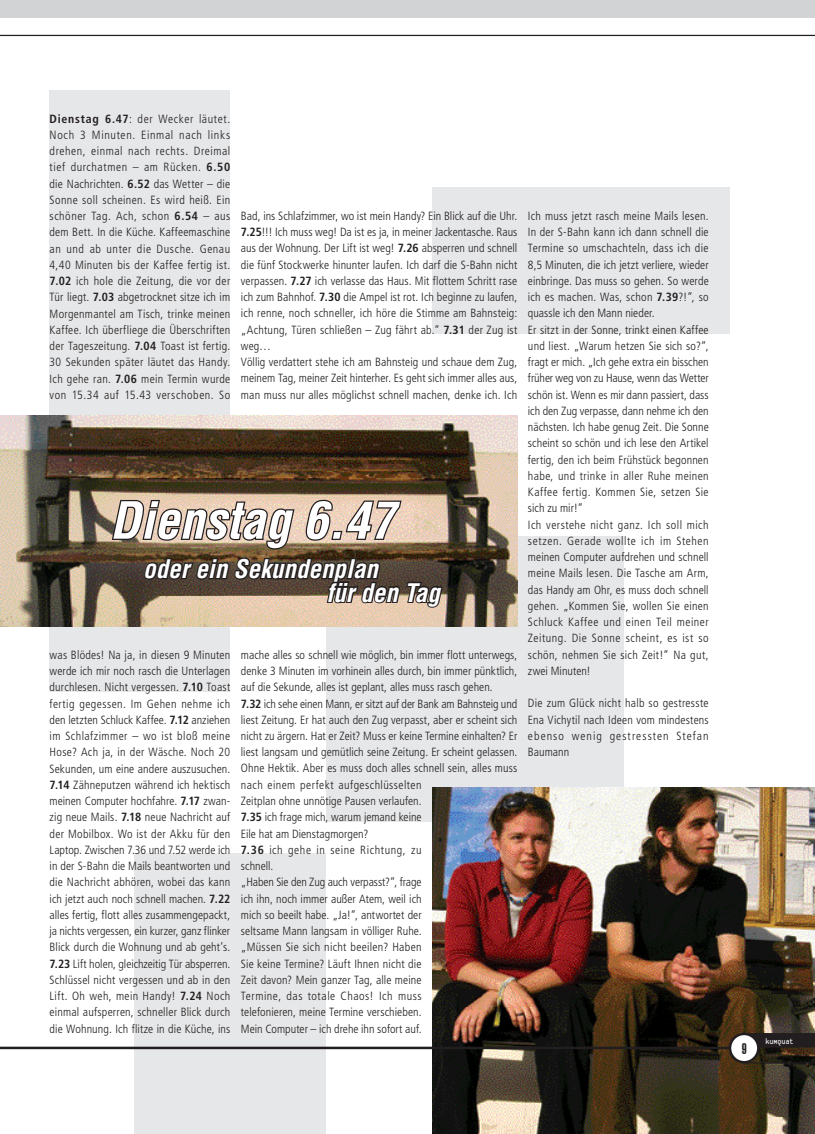
<style>
.page{position:relative;width:815px;height:1134px;background:#fff}
.page>*{position:absolute;margin:0;border:0;box-sizing:border-box;transform-origin:0 0}
.t1{font:italic 700 condensed 50px "Helvetica";color:#fff}
.t2{font:italic 700 condensed 25px "Helvetica";color:#fff}
.t3{font:900 extra-condensed 15px "Helvetica";color:#221e1f}
.t4{font:300 condensed 11.88px/16.2px "Frutiger";letter-spacing:.01em;color:#221e1f}
.t5{font:8.75px "Platelet";color:#fff}
.t6{font:8.75px "Platelet";color:#221e1f}
.s1{font-weight:700}
</style>
<div class="page">
<div style="left:326px;top:536px;width:298px;height:285px;background:#e6e7e8"></div>
<div style="left:50px;top:90px;width:180px;height:601px;background:#e6e7e8"></div>
<img style="left:1px;top:415px;width:516px;height:211px">
<img style="left:432px;top:788px;width:383px;height:346px">
<div style="left:432px;top:188px;width:298px;height:146px;background:#e6e7e8"></div>
<div style="left:135px;top:854px;width:191px;height:280px;background:#e6e7e8"></div>
<svg style="left:748px;top:1033px;width:67px;height:14px"></svg>
<hr style="left:744px;top:1062px;width:71px;height:1px;background:#221e1f">
<hr style="left:0;top:35px;width:815px;height:1px;background:#221e1f">
<hr style="left:0;top:1047px;width:732px;height:2px;background:#221e1f">
<div style="left:0;top:0;width:815px;height:18px;background:#d1d3d4"></div>
<div style="left:730px;top:1034px;width:28px;height:28px;background:#fff;border-radius:50%"></div>
<div style="left:729px;top:1033px;width:31px;height:30px;border:2px solid #221e1f;border-radius:50%"></div>
<img style="left:110px;top:498px;width:334px;height:127px">
<p class="t4" style="left:50px;top:110px;width:182px;text-align:justify"><span class="s1">Dienstag 6.47</span>: der Wecker läutet.<br>Noch 3 Minuten. Einmal nach links drehen, einmal nach rechts. Dreimal tief durchatmen – am Rücken. <span class="s1">6.50 </span>die Nachrichten. <span class="s1">6.52</span> das Wetter – die Sonne soll scheinen. Es wird heiß. Ein schöner Tag. Ach, schon <span class="s1">6.54</span> – aus dem Bett. In die Küche. Kaffeemaschine an und ab unter die Dusche. Genau 4,40 Minuten bis der Kaffee fertig ist.<br><span class="s1">7.02</span> ich hole die Zeitung, die vor der Tür liegt. <span class="s1">7.03</span> abgetrocknet sitze ich im Morgenmantel am Tisch, trinke meinen Kaffee. Ich überfliege die Überschriften der Tageszeitung. <span class="s1">7.04</span> Toast ist fertig.<br>30 Sekunden später läutet das Handy.<br>Ich gehe ran. <span class="s1">7.06</span> mein Termin wurde von 15.34 auf 15.43 verschoben. So</p>
<p class="t4" style="left:241px;top:208px;width:278px">Bad, ins Schlafzimmer, wo ist mein Handy? Ein Blick auf die Uhr.<br><span class="s1">7.25</span>!!! Ich muss weg! Da ist es ja, in meiner Jackentasche. Raus aus der Wohnung. Der Lift ist weg! <span class="s1">7.26</span> absperren und schnell die fünf Stockwerke hinunter laufen. Ich darf die S-Bahn nicht verpassen. <span class="s1">7.27</span> ich verlasse das Haus. Mit flottem Schritt rase ich zum Bahnhof. <span class="s1">7.30</span> die Ampel ist rot. Ich beginne zu laufen, ich renne, noch schneller, ich höre die Stimme am Bahnsteig: „Achtung, Türen schließen – Zug fährt ab.“ <span class="s1">7.31</span> der Zug ist weg…<br>Völlig verdattert stehe ich am Bahnsteig und schaue dem Zug, meinem Tag, meiner Zeit hinterher. Es geht sich immer alles aus, man muss nur alles möglichst schnell machen, denke ich. Ich</p>
<p class="t4" style="left:528px;top:208px;width:182px">Ich muss jetzt rasch meine Mails lesen.<br>In der S-Bahn kann ich dann schnell die Termine so umschachteln, dass ich die 8,5 Minuten, die ich jetzt verliere, wieder einbringe. Das muss so gehen. So werde ich es machen. Was, schon <span class="s1">7.39</span>?!“, so quassle ich den Mann nieder.<br>Er sitzt in der Sonne, trinkt einen Kaffee und liest. „Warum hetzen Sie sich so?“, fragt er mich. „Ich gehe extra ein bisschen früher weg von zu Hause, wenn das Wetter schön ist. Wenn es mir dann passiert, dass ich den Zug verpasse, dann nehme ich den nächsten. Ich habe genug Zeit. Die Sonne scheint so schön und ich lese den Artikel fertig, den ich beim Frühstück begonnen habe, und trinke in aller Ruhe meinen Kaffee fertig. Kommen Sie, setzen Sie sich zu mir!“<br>Ich verstehe nicht ganz. Ich soll mich setzen. Gerade wollte ich im Stehen meinen Computer aufdrehen und schnell meine Mails lesen. Die Tasche am Arm, das Handy am Ohr, es muss doch schnell gehen. „Kommen Sie, wollen Sie einen Schluck Kaffee und einen Teil meiner Zeitung. Die Sonne scheint, es ist so schön, nehmen Sie sich Zeit!“ Na gut, zwei Minuten!</p>
<p class="t4" style="left:528px;top:695px;width:182px;text-align:justify">Die zum Glück nicht halb so gestresste Ena Vichytil nach Ideen vom mindestens ebenso wenig gestressten Stefan Baumann</p>
<h1 class="t1" style="left:110px;top:490px;width:286px">Dienstag 6.47</h1>
<h2 class="t2" style="left:143px;top:554px;width:236px">oder ein Sekundenplan</h2>
<h2 class="t2" style="left:326px;top:577px;width:115px">für den Tag</h2>
<p class="t4" style="left:50px;top:647px;width:182px;text-align:justify">was Blödes! Na ja, in diesen 9 Minuten werde ich mir noch rasch die Unterlagen durchlesen. Nicht vergessen. <span class="s1">7.10</span> Toast fertig gegessen. Im Gehen nehme ich den letzten Schluck Kaffee. <span class="s1">7.12</span> anziehen im Schlafzimmer – wo ist bloß meine Hose? Ach ja, in der Wäsche. Noch 20<br>Sekunden, um eine andere auszusuchen.<br><span class="s1">7.14</span> Zähneputzen während ich hektisch meinen Computer hochfahre. <span class="s1">7.17</span> zwan&shy;zig neue Mails. <span class="s1">7.18</span> neue Nachricht auf der Mobilbox. Wo ist der Akku für den Laptop. Zwischen 7.36 und 7.52 werde ich in der S-Bahn die Mails beantworten und die Nachricht abhören, wobei das kann ich jetzt auch noch schnell machen. <span class="s1">7.22 </span>alles fertig, flott alles zusammengepackt, ja nichts vergessen, ein kurzer, ganz flinker Blick durch die Wohnung und ab geht’s.<br><span class="s1">7.23</span> Lift holen, gleichzeitig Tür absperren.<br>Schlüssel nicht vergessen und ab in den Lift. Oh weh, mein Handy! <span class="s1">7.24</span> Noch einmal aufsperren, schneller Blick durch die Wohnung. Ich flitze in die Küche, ins</p>
<p class="t4" style="left:241px;top:647px;width:278px">mache alles so schnell wie möglich, bin immer flott unterwegs, denke 3 Minuten im vorhinein alles durch, bin immer pünktlich, auf die Sekunde, alles ist geplant, alles muss rasch gehen.<br><span class="s1">7.32</span> ich sehe einen Mann, er sitzt auf der Bank am Bahnsteig und liest Zeitung. Er hat auch den Zug verpasst, aber er scheint sich nicht zu ärgern. Hat er Zeit? Muss er keine Termine einhalten? Er liest langsam und gemütlich seine Zeitung. Er scheint gelassen.<br>Ohne Hektik. Aber es muss doch alles schnell sein, alles muss</p>
<p class="t4" style="left:241px;top:777px;width:182px">nach einem perfekt aufgeschlüsselten Zeitplan ohne unnötige Pausen verlaufen.<br><span class="s1">7.35</span> ich frage mich, warum jemand keine Eile hat am Dienstagmorgen?<br><span class="s1">7.36</span> ich gehe in seine Richtung, zu schnell.<br>„Haben Sie den Zug auch verpasst?“, frage ich ihn, noch immer außer Atem, weil ich mich so beeilt habe. „Ja!“, antwortet der seltsame Mann langsam in völliger Ruhe. „Müssen Sie sich nicht beeilen? Haben Sie keine Termine? Läuft Ihnen nicht die Zeit davon? Mein ganzer Tag, alle meine Termine, das totale Chaos! Ich muss telefonieren, meine Termine verschieben.<br>Mein Computer – ich drehe ihn sofort auf.</p>
<p class="t3" style="left:742px;top:1040px;width:6px">9</p>
<p class="t5" style="left:765px;top:1038px;width:30px">kuMquat</p>
<p class="t6" style="left:765px;top:1052px;width:30px">03/2004</p>
</div>
